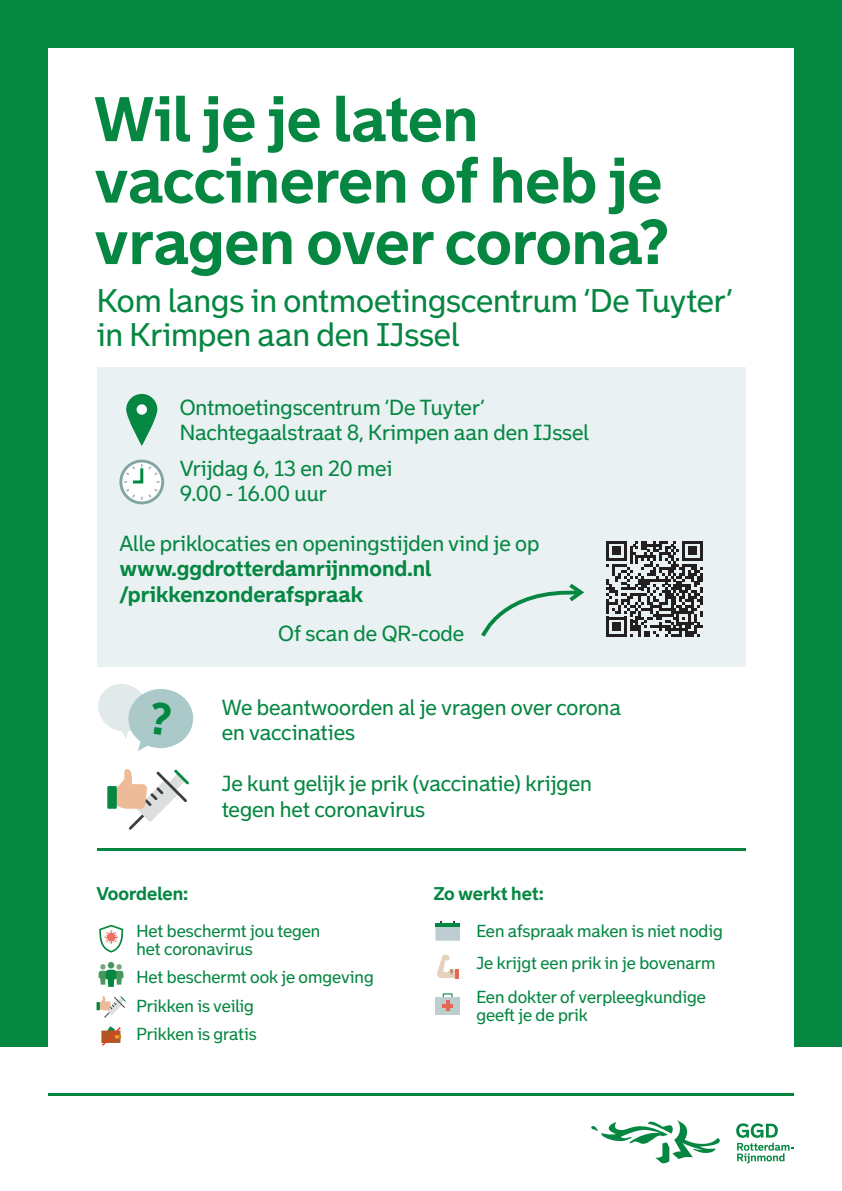
<style>
.page{position:relative;width:842px;height:1191px;background:#fff}
.page>*{position:absolute;margin:0;border:0;box-sizing:border-box;transform-origin:0 0}
.t1{font:700 61.4px/61.4px "Bolder";letter-spacing:-.005em;color:#058742}
.t2{font:32px/34px "Bolder";letter-spacing:-.005em;color:#058742}
.t3{font:21.3px/25.6px "Bolder";color:#058742}
.t4{font:700 21.3px/25.6px "Bolder";color:#058742}
.t5{font:700 18px "Bolder";color:#058742}
.t6{font:17px/17.7px "Bolder";color:#058742}
</style>
<div class="page">
<div style="left:0;top:0;width:842px;height:1046px;background:#058742"></div>
<div style="left:48px;top:48px;width:746px;height:1143px;background:#fff"></div>
<svg style="left:591px;top:1120px;width:129px;height:44px"></svg>
<svg style="left:736px;top:1123px;width:57px;height:40px"></svg>
<hr style="left:97px;top:848px;width:649px;height:3px;background:#058742">
<svg style="left:115px;top:769px;width:74px;height:60px"></svg>
<div style="left:107px;top:786px;width:10px;height:22px;background:#058742"></div>
<div style="left:97px;top:367px;width:649px;height:299px;background:#e9f1f2"></div>
<svg style="left:606px;top:541px;width:97px;height:96px"></svg>
<svg style="left:481px;top:583px;width:103px;height:54px"></svg>
<svg style="left:99px;top:924px;width:24px;height:28px"></svg>
<svg style="left:99px;top:962px;width:24px;height:25px"></svg>
<svg style="left:97px;top:996px;width:29px;height:21px"></svg>
<svg style="left:101px;top:1026px;width:20px;height:19px"></svg>
<svg style="left:435px;top:921px;width:25px;height:19px"></svg>
<hr style="left:435px;top:923px;width:25px;height:3px;background:#058742">
<svg style="left:437px;top:954px;width:21px;height:24px"></svg>
<div style="left:435px;top:997px;width:25px;height:17px;background:#bdced0"></div>
<svg style="left:442px;top:993px;width:11px;height:18px"></svg>
<svg style="left:126px;top:394px;width:31px;height:52px"></svg>
<div style="left:137px;top:404px;width:10px;height:11px;background:#fff;border-radius:50%"></div>
<svg style="left:119px;top:459px;width:45px;height:45px"></svg>
<svg style="left:122px;top:462px;width:39px;height:39px"></svg>
<hr style="left:48px;top:1093px;width:746px;height:3px;background:#058742">
<svg style="left:98px;top:684px;width:96px;height:67px"></svg>
<h1 class="t1" style="left:94px;top:88px;width:575px">Wil je je laten vaccineren of heb je vragen over corona?</h1>
<h2 class="t2" style="left:97px;top:284px;width:637px">Kom langs in ontmoetingscentrum ‘De Tuyter’ in Krimpen aan den IJssel</h2>
<p class="t3" style="left:180px;top:394px;width:411px">Ontmoetingscentrum ‘De Tuyter’<br>Nachtegaalstraat 8, Krimpen aan den IJssel</p>
<p class="t3" style="left:180px;top:455px;width:214px">Vrijdag 6, 13 en 20 mei<br>9.00 - 16.00 uur</p>
<p class="t3" style="left:119px;top:530px;width:422px">Alle priklocaties en openingstijden vind je op</p>
<p class="t4" style="left:119px;top:555px;width:314px">www.ggdrotterdamrijnmond.nl /prikkenzonderafspraak</p>
<p class="t3" style="left:278px;top:620px;width:188px">Of scan de QR-code</p>
<p class="t3" style="left:222px;top:694px;width:401px">We beantwoorden al je vragen over corona en vaccinaties</p>
<p class="t3" style="left:222px;top:770px;width:372px">Je kunt gelijk je prik (vaccinatie) krijgen tegen het coronavirus</p>
<p class="t5" style="left:96px;top:882px;width:93px">Voordelen:</p>
<p class="t5" style="left:433px;top:882px;width:112px">Zo werkt het:</p>
<p class="t6" style="left:137px;top:922px;width:185px">Het beschermt jou tegen het coronavirus</p>
<p class="t6" style="left:137px;top:963px;width:239px;line-height:28.4px">Het beschermt ook je omgeving<br>Prikken is veilig<br>Prikken is gratis</p>
<p class="t6" style="left:476px;top:915px;width:248px;line-height:32px">Een afspraak maken is niet nodig<br>Je krijgt een prik in je bovenarm</p>
<p class="t6" style="left:476px;top:987px;width:231px">Een dokter of verpleegkundige geeft je de prik</p>
</div>
